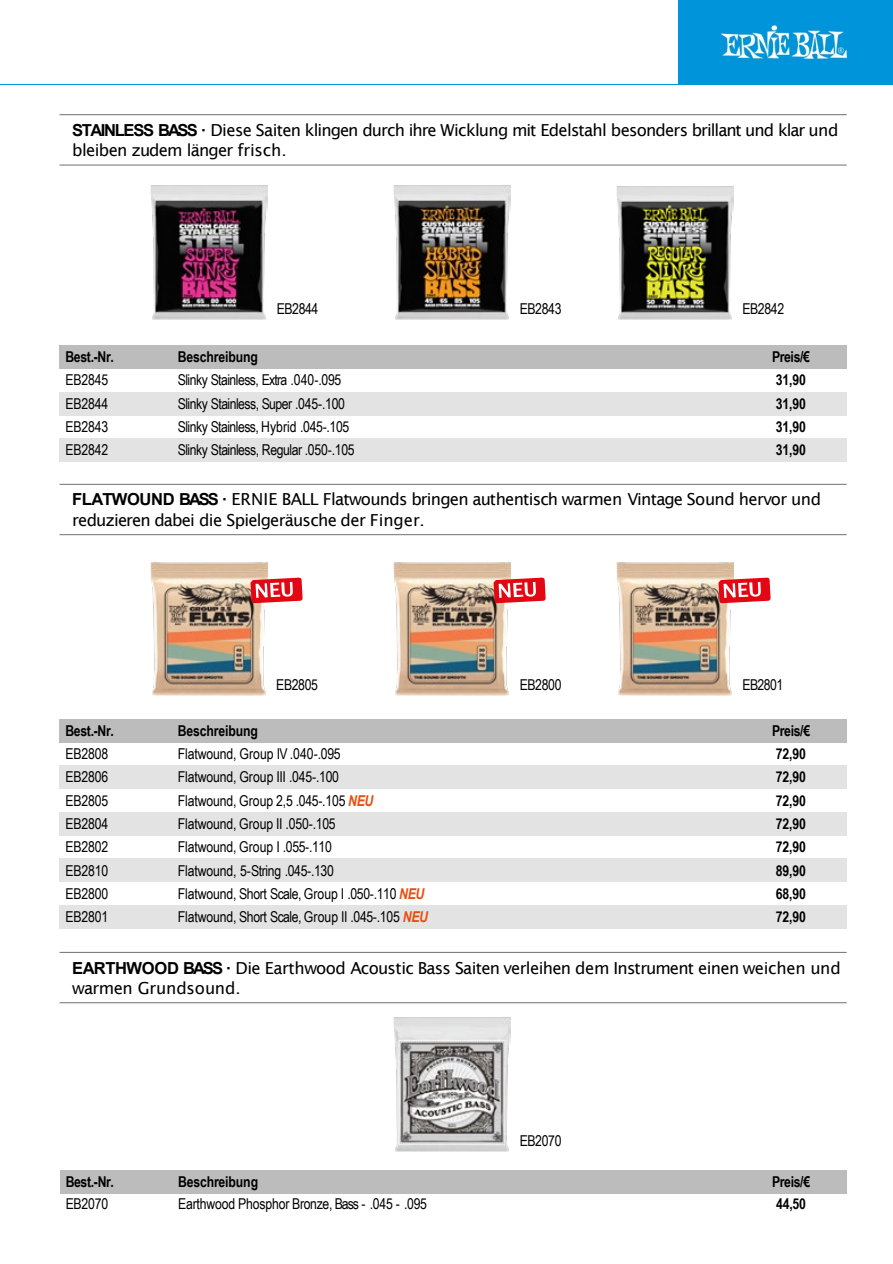
<style>
.page{position:relative;width:893px;height:1264px;background:#fff}
.page>*{position:absolute;margin:0;border:0;box-sizing:border-box;transform-origin:0 0}
.t1{font:16.5px/20px "Lucida Sans";letter-spacing:-.045em;color:#000}
.t2{font:15px "Arial Narrow";letter-spacing:-.015em;color:#000}
.t3{font:700 15px "Arial Narrow";letter-spacing:-.01em;color:#000}
.t4{font:15px "Arial Narrow";letter-spacing:-.035em;color:#000}
.s1{font-family:"Arial";font-weight:700}
.s2{font-weight:700;font-style:italic;color:#e94e0f}
</style>
<div class="page">
<img style="left:678px;top:0;width:214px;height:84px">
<hr style="left:0;top:84px;width:892px;height:1px;background:#0095db">
<hr style="left:60px;top:114px;width:786px;height:1px;background:#706f6f">
<hr style="left:60px;top:165px;width:786px;height:1px;background:#706f6f">
<hr style="left:60px;top:484px;width:786px;height:1px;background:#706f6f">
<hr style="left:60px;top:534px;width:786px;height:1px;background:#706f6f">
<img style="left:393px;top:1017px;width:117px;height:134px">
<img style="left:616px;top:186px;width:117px;height:134px">
<img style="left:616px;top:562px;width:117px;height:133px">
<img style="left:393px;top:185px;width:117px;height:135px">
<img style="left:393px;top:562px;width:117px;height:133px">
<img style="left:150px;top:562px;width:117px;height:133px">
<img style="left:150px;top:185px;width:117px;height:135px">
<hr style="left:60px;top:951px;width:786px;height:1px;background:#706f6f">
<hr style="left:60px;top:1002px;width:786px;height:1px;background:#706f6f">
<svg style="left:250px;top:577px;width:52px;height:26px"></svg>
<svg style="left:493px;top:577px;width:52px;height:26px"></svg>
<svg style="left:718px;top:577px;width:52px;height:26px"></svg>
<div style="left:60px;top:719px;width:86px;height:23px;background:#bcbcbc"></div>
<div style="left:146px;top:719px;width:392px;height:23px;background:#bcbcbc"></div>
<div style="left:538px;top:719px;width:201px;height:23px;background:#bcbcbc"></div>
<div style="left:739px;top:719px;width:107px;height:23px;background:#bcbcbc"></div>
<div style="left:60px;top:765px;width:86px;height:23px;background:#e3e3e3"></div>
<div style="left:146px;top:765px;width:392px;height:23px;background:#e3e3e3"></div>
<div style="left:538px;top:765px;width:201px;height:23px;background:#e3e3e3"></div>
<div style="left:739px;top:765px;width:107px;height:23px;background:#e3e3e3"></div>
<div style="left:60px;top:812px;width:86px;height:23px;background:#e3e3e3"></div>
<div style="left:146px;top:812px;width:392px;height:23px;background:#e3e3e3"></div>
<div style="left:538px;top:812px;width:201px;height:23px;background:#e3e3e3"></div>
<div style="left:739px;top:812px;width:107px;height:23px;background:#e3e3e3"></div>
<div style="left:60px;top:858px;width:86px;height:23px;background:#e3e3e3"></div>
<div style="left:146px;top:858px;width:392px;height:23px;background:#e3e3e3"></div>
<div style="left:538px;top:858px;width:201px;height:23px;background:#e3e3e3"></div>
<div style="left:739px;top:858px;width:107px;height:23px;background:#e3e3e3"></div>
<div style="left:60px;top:905px;width:86px;height:23px;background:#e3e3e3"></div>
<div style="left:146px;top:905px;width:392px;height:23px;background:#e3e3e3"></div>
<div style="left:538px;top:905px;width:201px;height:23px;background:#e3e3e3"></div>
<div style="left:739px;top:905px;width:107px;height:23px;background:#e3e3e3"></div>
<div style="left:60px;top:345px;width:86px;height:23px;background:#bcbcbc"></div>
<div style="left:146px;top:345px;width:326px;height:23px;background:#bcbcbc"></div>
<div style="left:472px;top:345px;width:154px;height:23px;background:#bcbcbc"></div>
<div style="left:626px;top:345px;width:113px;height:23px;background:#bcbcbc"></div>
<div style="left:739px;top:345px;width:107px;height:23px;background:#bcbcbc"></div>
<div style="left:60px;top:392px;width:86px;height:23px;background:#e3e3e3"></div>
<div style="left:146px;top:392px;width:326px;height:23px;background:#e3e3e3"></div>
<div style="left:472px;top:392px;width:154px;height:23px;background:#e3e3e3"></div>
<div style="left:626px;top:392px;width:113px;height:23px;background:#e3e3e3"></div>
<div style="left:739px;top:392px;width:107px;height:23px;background:#e3e3e3"></div>
<div style="left:60px;top:438px;width:86px;height:23px;background:#e3e3e3"></div>
<div style="left:146px;top:438px;width:326px;height:23px;background:#e3e3e3"></div>
<div style="left:472px;top:438px;width:154px;height:23px;background:#e3e3e3"></div>
<div style="left:626px;top:438px;width:113px;height:23px;background:#e3e3e3"></div>
<div style="left:739px;top:438px;width:107px;height:23px;background:#e3e3e3"></div>
<div style="left:60px;top:1170px;width:86px;height:23px;background:#bcbcbc"></div>
<div style="left:146px;top:1170px;width:363px;height:23px;background:#bcbcbc"></div>
<div style="left:509px;top:1170px;width:117px;height:23px;background:#bcbcbc"></div>
<div style="left:626px;top:1170px;width:113px;height:23px;background:#bcbcbc"></div>
<div style="left:739px;top:1170px;width:107px;height:23px;background:#bcbcbc"></div>
<p class="t1" style="left:72px;top:120px;width:767px"><span class="s1">STAINLESS BASS ·</span> Diese Saiten klingen durch ihre Wicklung mit Edelstahl besonders brillant und klar und bleiben zudem länger frisch.</p>
<p class="t2" style="left:277px;top:297px;width:43px">EB2844</p>
<p class="t2" style="left:519px;top:297px;width:43px">EB2843</p>
<p class="t2" style="left:742px;top:297px;width:43px">EB2842</p>
<p class="t3" style="left:65px;top:345px;width:50px">Best.-Nr.</p>
<p class="t3" style="left:178px;top:345px;width:82px">Beschreibung</p>
<p class="t3" style="left:772px;top:345px;width:39px">Preis/€</p>
<p class="t2" style="left:65px;top:369px;width:44px">EB2845</p>
<p class="t4" style="left:178px;top:369px;width:165px">Slinky Stainless, Extra .040-.095</p>
<p class="t3" style="left:775px;top:369px;width:32px">31,90</p>
<p class="t2" style="left:65px;top:392px;width:44px">EB2844</p>
<p class="t4" style="left:178px;top:392px;width:169px">Slinky Stainless, Super .045-.100</p>
<p class="t3" style="left:775px;top:392px;width:32px">31,90</p>
<p class="t2" style="left:65px;top:415px;width:44px">EB2843</p>
<p class="t4" style="left:178px;top:415px;width:173px">Slinky Stainless, Hybrid .045-.105</p>
<p class="t3" style="left:775px;top:415px;width:32px">31,90</p>
<p class="t2" style="left:65px;top:439px;width:44px">EB2842</p>
<p class="t4" style="left:178px;top:439px;width:178px">Slinky Stainless, Regular .050-.105</p>
<p class="t3" style="left:775px;top:438px;width:32px">31,90</p>
<p class="t1" style="left:72px;top:489px;width:750px"><span class="s1">FLATWOUND BASS ·</span> ERNIE BALL Flatwounds bringen authentisch warmen Vintage Sound hervor und reduzieren dabei die Spielgeräusche der Finger.</p>
<p class="t2" style="left:276px;top:674px;width:43px">EB2805</p>
<p class="t2" style="left:519px;top:674px;width:43px">EB2800</p>
<p class="t2" style="left:742px;top:674px;width:42px">EB2801</p>
<p class="t3" style="left:65px;top:719px;width:50px">Best.-Nr.</p>
<p class="t3" style="left:178px;top:719px;width:82px">Beschreibung</p>
<p class="t3" style="left:772px;top:719px;width:39px">Preis/€</p>
<p class="t2" style="left:65px;top:742px;width:44px">EB2808</p>
<p class="t2" style="left:178px;top:742px;width:164px">Flatwound, Group IV .040-.095</p>
<p class="t3" style="left:775px;top:742px;width:32px">72,90</p>
<p class="t2" style="left:65px;top:766px;width:44px">EB2806</p>
<p class="t2" style="left:178px;top:766px;width:163px">Flatwound, Group III .045-.100</p>
<p class="t3" style="left:775px;top:765px;width:32px">72,90</p>
<p class="t2" style="left:65px;top:789px;width:44px">EB2805</p>
<p class="t2" style="left:178px;top:789px;width:197px">Flatwound, Group 2,5 .045-.105 <span class="s2">NEU</span></p>
<p class="t3" style="left:775px;top:789px;width:32px">72,90</p>
<p class="t2" style="left:65px;top:812px;width:44px">EB2804</p>
<p class="t2" style="left:178px;top:812px;width:159px">Flatwound, Group II .050-.105</p>
<p class="t3" style="left:775px;top:812px;width:32px">72,90</p>
<p class="t2" style="left:65px;top:835px;width:44px">EB2802</p>
<p class="t2" style="left:178px;top:835px;width:155px">Flatwound, Group I .055-.110</p>
<p class="t3" style="left:775px;top:835px;width:32px">72,90</p>
<p class="t2" style="left:65px;top:859px;width:44px">EB2810</p>
<p class="t2" style="left:178px;top:859px;width:157px">Flatwound, 5-String .045-.130</p>
<p class="t3" style="left:775px;top:858px;width:32px">89,90</p>
<p class="t2" style="left:65px;top:882px;width:44px">EB2800</p>
<p class="t2" style="left:178px;top:882px;width:248px">Flatwound, Short Scale, Group I .050-.110 <span class="s2">NEU</span></p>
<p class="t3" style="left:775px;top:882px;width:32px">68,90</p>
<p class="t2" style="left:65px;top:905px;width:44px">EB2801</p>
<p class="t2" style="left:178px;top:905px;width:251px">Flatwound, Short Scale, Group II .045-.105 <span class="s2">NEU</span></p>
<p class="t3" style="left:775px;top:905px;width:32px">72,90</p>
<p class="t1" style="left:72px;top:957px;width:770px"><span class="s1">EARTHWOOD BASS ·</span> Die Earthwood Acoustic Bass Saiten verleihen dem Instrument einen weichen und warmen Grundsound.</p>
<p class="t2" style="left:519px;top:1129px;width:43px">EB2070</p>
<p class="t3" style="left:66px;top:1170px;width:50px">Best.-Nr.</p>
<p class="t3" style="left:178px;top:1170px;width:82px">Beschreibung</p>
<p class="t3" style="left:772px;top:1170px;width:39px">Preis/€</p>
<p class="t2" style="left:66px;top:1192px;width:44px">EB2070</p>
<p class="t2" style="left:178px;top:1192px;width:250px">Earthwood Phosphor Bronze, Bass - .045 - .095</p>
<p class="t3" style="left:776px;top:1192px;width:32px">44,50</p>
</div>
